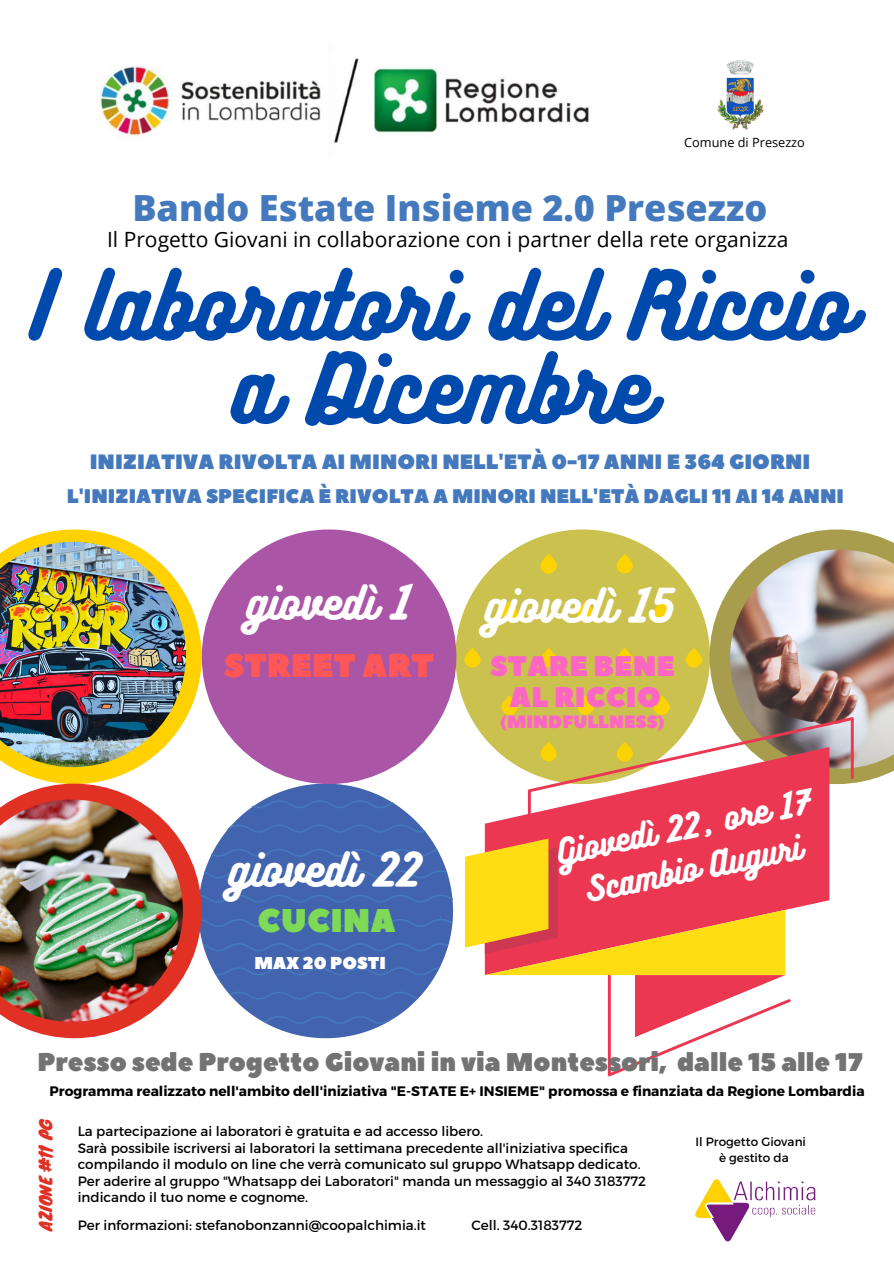
<style>
.page{position:relative;width:894px;height:1264px;background:#fff}
.page>*{position:absolute;margin:0;border:0;box-sizing:border-box;transform-origin:0 0}
.t1{font:84px/83.2px "Bukhari Script";color:#004aad;text-align:center}
.t2{font:41.4px "Bukhari Script";color:#fff}
.t3{font:800 36px "Open Sans";color:#4579bd}
.t4{font:32.85px "Peace Sans";color:#ff5757}
.t5{font:32.85px "Peace Sans";color:#7ed957}
.t6{font:30.9px/42.9px "Bukhari Script";color:#fff;text-align:center}
.t7{font:28.35px/30.5px "Peace Sans";color:#ff66c4;text-align:center}
.t8{font:25.5px "Peace Sans";color:#737373}
.t9{font:21px "Open Sans";color:#000}
.t10{font:20.7px "Peace Sans";color:#4579bd}
.t11{font:19.65px "Peace Sans";color:#4579bd}
.t12{font:17.85px "Peace Sans";color:#ff66c4}
.t13{font:17.1px "Peace Sans";color:#fff}
.t14{font:16.35px "Knewave";color:#e13125}
.t15{font:700 13.8px "Montserrat";color:#000}
.t16{font:13.5px/16.5px "Montserrat";color:#000}
.t17{font:12.75px "Open Sans";color:#000}
.t18{font:12px/16px "Montserrat";color:#000;text-align:center}
</style>
<div class="page">
<img style="left:695px;top:1179px;width:121px;height:63px">
<img style="left:717px;top:60px;width:47px;height:70px">
<svg style="left:10px;top:529px;width:191px;height:254px"></svg>
<svg style="left:201px;top:783px;width:252px;height:255px;fill:#4263ae"></svg>
<svg style="left:226px;top:824px;width:199px;height:8px;background:#476bb3"></svg>
<svg style="left:263px;top:1015px;width:133px;height:9px"></svg>
<svg style="left:252px;top:800px;width:142px;height:8px"></svg>
<svg style="left:204px;top:870px;width:243px;height:8px;background:#4267b1"></svg>
<svg style="left:211px;top:848px;width:227px;height:9px;background:#4368b1"></svg>
<svg style="left:229px;top:991px;width:189px;height:9px;background:#4468b1"></svg>
<svg style="left:201px;top:914px;width:251px;height:13px;background:#4265af"></svg>
<svg style="left:201px;top:894px;width:251px;height:9px;background:#4267b0"></svg>
<svg style="left:202px;top:943px;width:246px;height:8px;background:#4469b1"></svg>
<svg style="left:215px;top:963px;width:226px;height:12px;background:#4467b0"></svg>
<svg style="left:455px;top:529px;width:254px;height:218px;fill:#cbc14f"></svg>
<svg style="left:540px;top:554px;width:16px;height:19px"></svg>
<svg style="left:616px;top:554px;width:16px;height:19px"></svg>
<svg style="left:501px;top:601px;width:16px;height:20px"></svg>
<svg style="left:577px;top:601px;width:16px;height:19px"></svg>
<svg style="left:653px;top:601px;width:16px;height:20px"></svg>
<svg style="left:464px;top:648px;width:16px;height:19px"></svg>
<svg style="left:685px;top:648px;width:16px;height:19px"></svg>
<svg style="left:540px;top:648px;width:16px;height:19px"></svg>
<svg style="left:616px;top:648px;width:16px;height:19px"></svg>
<svg style="left:501px;top:695px;width:16px;height:20px"></svg>
<div style="left:202px;top:529px;width:254px;height:255px;background:#ab55a7;border-radius:50%"></div>
<svg style="left:10px;top:783px;width:191px;height:255px"></svg>
<svg style="left:709px;top:529px;width:184px;height:254px"></svg>
<img style="left:0;top:541px;width:186px;height:226px">
<img style="left:0;top:799px;width:183px;height:222px">
<img style="left:729px;top:549px;width:164px;height:219px">
<img style="left:100px;top:58px;width:489px;height:85px">
<svg style="left:484px;top:747px;width:345px;height:162px;fill:#eb3752"></svg>
<svg style="left:527px;top:695px;width:326px;height:125px"></svg>
<svg style="left:465px;top:838px;width:325px;height:238px"></svg>
<p class="t17" style="left:684px;top:133px;width:122px">Comune di Presezzo</p>
<h3 class="t3" style="left:132px;top:182px;width:636px">Bando Estate Insieme 2.0 Presezzo</h3>
<h3 class="t9" style="left:107px;top:224px;width:682px">Il Progetto Giovani in collaborazione con i partner della rete organizza</h3>
<h1 class="t1" style="left:31px;top:260px;width:822px">I laboratori del Riccio a Dicembre</h1>
<h3 class="t10" style="left:90px;top:448px;width:722px">INIZIATIVA RIVOLTA AI MINORI NELL'ETÀ 0-17 ANNI E 364 GIORNI</h3>
<h3 class="t11" style="left:67px;top:483px;width:778px">L'INIZIATIVA SPECIFICA È RIVOLTA A MINORI NELL'ETÀ DAGLI 11 AI 14 ANNI</h3>
<h2 class="t2" style="left:246px;top:575px;width:165px">giovedì 1</h2>
<h2 class="t2" style="left:485px;top:579px;width:191px">giovedì 15</h2>
<h3 class="t4" style="left:224px;top:644px;width:211px">STREET ART</h3>
<h2 class="t2" style="left:228px;top:842px;width:193px">giovedì 22</h2>
<h3 class="t5" style="left:257px;top:899px;width:140px">CUCINA</h3>
<p class="t13" style="left:254px;top:951px;width:133px">MAX 20 POSTI</p>
<h3 class="t7" style="left:490px;top:652px;width:186px">STARE BENE<br>AL RICCIO</h3>
<h3 class="t12" style="left:500px;top:710px;width:166px">(MINDFULLNESS)</h3>
<h3 class="t6" style="left:552px;top:830px;width:260px;rotate:-12deg">Giovedì 22, ore 17<br>Scambio Auguri</h3>
<h3 class="t8" style="left:37px;top:1045px;width:826px">Presso sede Progetto Giovani in via Montessori, dalle 15 alle 17</h3>
<p class="t15" style="left:49px;top:1081px;width:816px">Programma realizzato nell'ambito dell'iniziativa "E-STATE E+ INSIEME" promossa e finanziata da Regione Lombardia</p>
<p class="t14" style="left:32px;top:1230px;width:113px;rotate:-90deg">AZIONE #11 PG</p>
<p class="t16" style="left:78px;top:1122px;width:570px">La partecipazione ai laboratori è gratuita e ad accesso libero.<br>Sarà possibile iscriversi ai laboratori la settimana precedente all'iniziativa specifica compilando il modulo on line che verrà comunicato sul gruppo Whatsapp dedicato.<br>Per aderire al gruppo "Whatsapp dei Laboratori" manda un messaggio al 340 3183772 indicando il tuo nome e cognome.</p>
<p class="t16" style="left:78px;top:1216px;width:350px">Per informazioni: stefanobonzanni@coopalchimia.it</p>
<p class="t16" style="left:471px;top:1216px;width:112px">Cell. 340.3183772</p>
<p class="t18" style="left:695px;top:1133px;width:112px">Il Progetto Giovani è gestito da</p>
</div>
